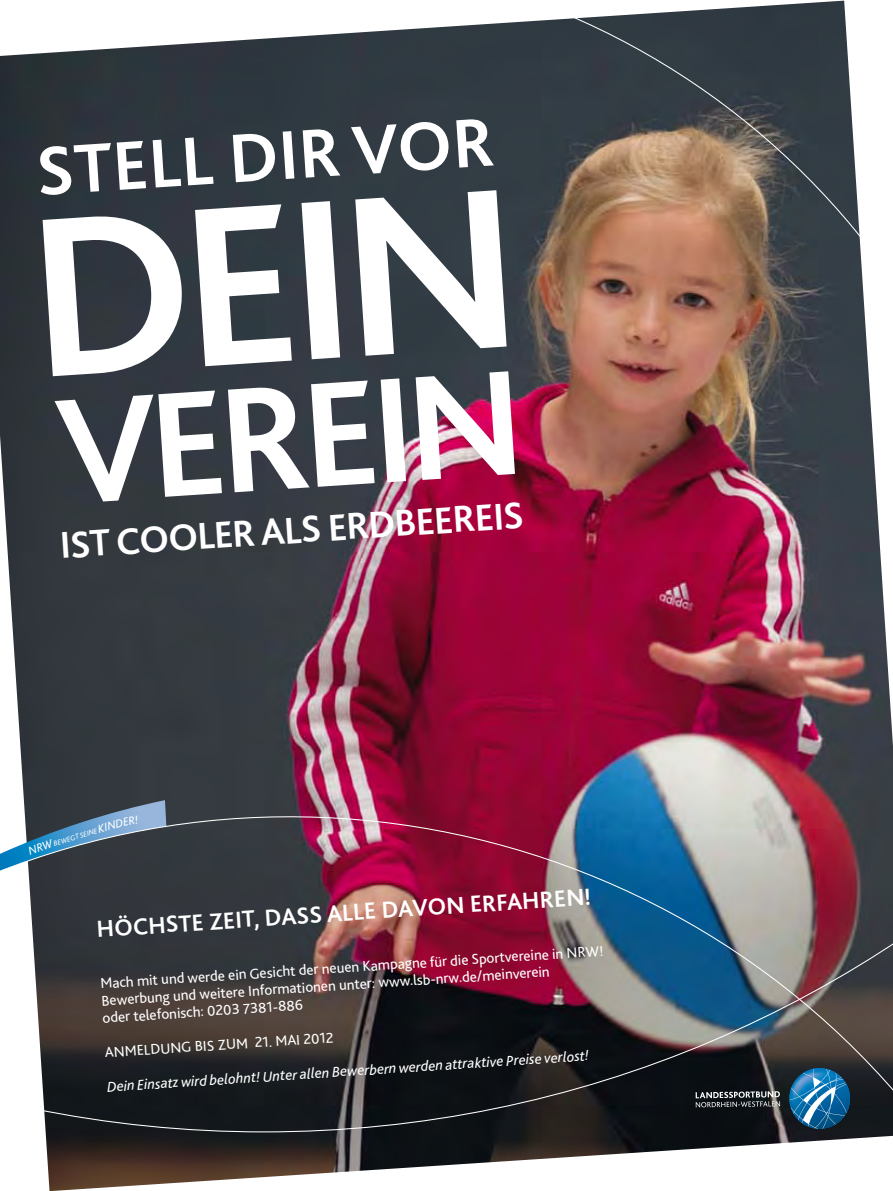
<style>
.page{position:relative;width:893px;height:1191px;background:#fff}
.page>*{position:absolute;margin:0;border:0;box-sizing:border-box;transform-origin:0 0}
.t1{font:700 237.6px "Bliss 2";color:#fff}
.t2{font:700 156px "Bliss 2";color:#fff}
.t3{font:700 71.85px "Bliss 2";color:#fff}
.t4{font:700 39px "Bliss 2";color:#fff}
.t5{font:700 24.3px "Bliss 2";color:#fff}
.t6{font:15px/17px "Bliss 2";color:#fff}
.t7{font:italic 15px "Bliss 2";color:#fff}
.t8{font:italic 7.5px "Bliss 2";color:#fff}
</style>
<div class="page">
<img style="left:0;top:0;width:891px;height:702px">
<img style="left:17px;top:702px;width:876px;height:489px">
<svg style="left:0;top:800px;width:166px;height:71px;background:#577082"></svg>
<h3 class="t3" style="left:33px;top:128px;width:461px;rotate:-4deg">STELL DIR VOR</h3>
<h1 class="t1" style="left:18px;top:152px;width:494px;rotate:-4deg">DEIN</h1>
<h2 class="t2" style="left:50px;top:356px;width:470px;rotate:-4deg">VEREIN</h2>
<h3 class="t4" style="left:58px;top:522px;width:466px;rotate:-4deg">IST COOLER ALS ERDBEEREIS</h3>
<p class="t8" style="left:66px;top:835px;width:19px;rotate:-17deg">EGT S</p>
<p class="t8" style="left:82px;top:830px;width:16px;rotate:-16deg">EINE</p>
<h3 class="t5" style="left:96px;top:914px;width:497px;rotate:-4deg">HÖCHSTE ZEIT, DASS ALLE DAVON ERFAHREN!</h3>
<p class="t6" style="left:100px;top:975px;width:506px;rotate:-4deg">Mach mit und werde ein Gesicht der neuen Kampagne für die Sportvereine in NRW!<br>Bewerbung und weitere Informationen unter: www.lsb-nrw.de/meinverein<br>oder telefonisch: 0203 7381-886</p>
<p class="t6" style="left:104px;top:1044px;width:231px;rotate:-4deg">ANMELDUNG BIS ZUM 21. MAI 2012</p>
<p class="t7" style="left:107px;top:1078px;width:484px;rotate:-4deg">Dein Einsatz wird belohnt! Unter allen Bewerbern werden attraktive Preise verlost!</p>
</div>
